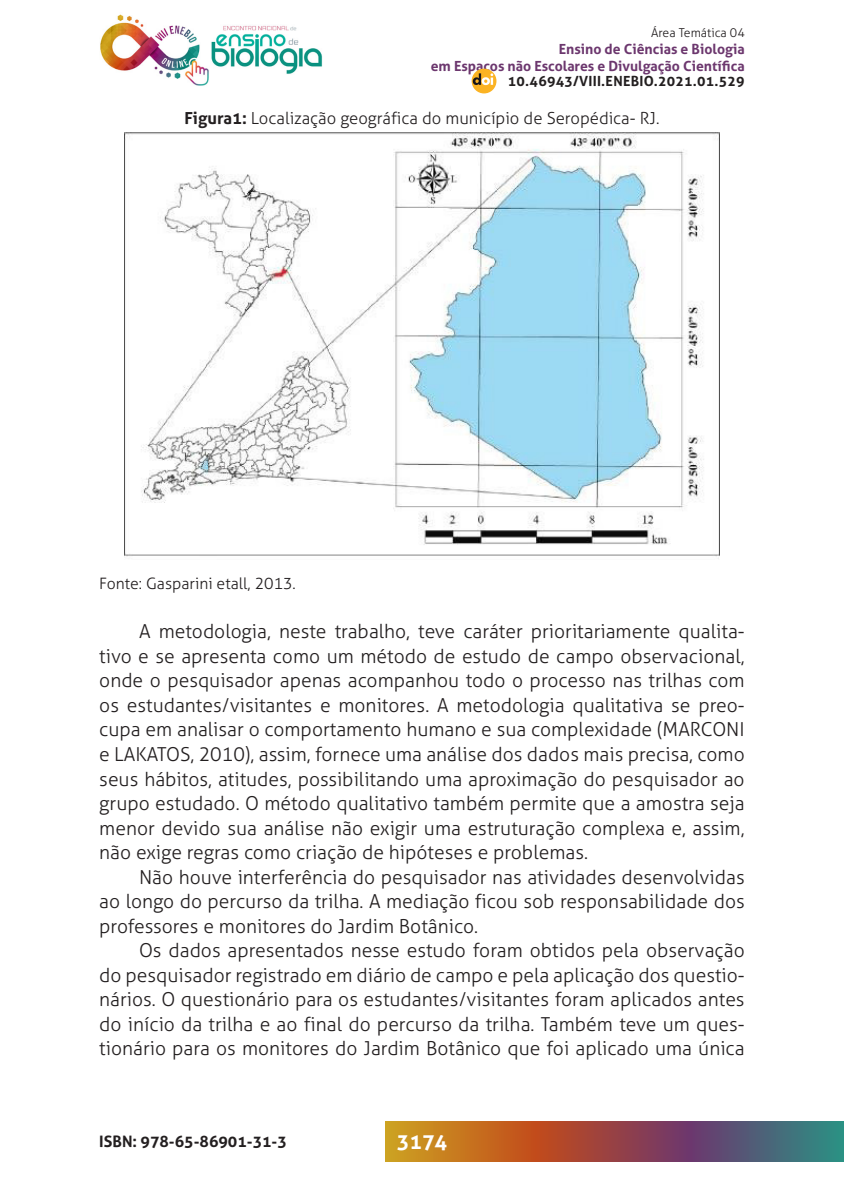
<style>
.page{position:relative;width:844px;height:1191px;background:#fff}
.page>*{position:absolute;margin:0;border:0;box-sizing:border-box;transform-origin:0 0}
.t1{font:700 21px "Aller";color:#fff}
._2_CORPO{font:300 19.25px/24.5px "Aller";color:#231f20;text-align:justify}
._7_LEGENDAS{font:300 16.62px "Aller";color:#231f20}
._8_FONTES{font:300 15.75px "Aller";color:#231f20}
.t2{font:700 15.75px "Aller";color:#231f20}
.t3{font:700 14px/16.8px "Aller";color:#6c376e;text-align:right}
.t4{font:700 14px "Aller";letter-spacing:.02em;color:#231f20}
.t5{font:300 12.25px "Aller";color:#231f20}
.s1{font-weight:700}
</style>
<div class="page">
<img style="left:100px;top:14px;width:109px;height:72px">
<img style="left:211px;top:25px;width:111px;height:49px">
<svg style="left:385px;top:1121px;width:458px;height:40px;background:#8d5e49"></svg>
<div style="left:471px;top:69px;width:25px;height:24px;background:#fbb323;border-radius:50%"></div>
<svg style="left:472px;top:73px;width:21px;height:12px"></svg>
<img style="left:124px;top:133px;width:595px;height:426px">
<p class="t5" style="left:651px;top:26px;width:95px">Área Temática 04</p>
<p class="t3" style="left:430px;top:41px;width:315px">Ensino de Ciências e Biologia<br>em Espaços não Escolares e Divulgação Científica</p>
<p class="t4" style="left:508px;top:73px;width:238px">10.46943/VIII.ENEBIO.2021.01.529</p>
<p class="_7_LEGENDAS" style="left:184px;top:108px;width:476px"><span class="s1">Figura1:</span> Localização geográfica do município de Seropédica- RJ.</p>
<p class="_8_FONTES" style="left:99px;top:574px;width:198px">Fonte: Gasparini etall, 2013.</p>
<p class="_2_CORPO" style="left:99px;top:619px;width:646px;text-indent:40px">A metodologia, neste trabalho, teve caráter prioritariamente qualita&shy;tivo e se apresenta como um método de estudo de campo observacional, onde o pesquisador apenas acompanhou todo o processo nas trilhas com os estudantes/visitantes e monitores. A metodologia qualitativa se preo&shy;cupa em analisar o comportamento humano e sua complexidade (MARCONI e LAKATOS, 2010), assim, fornece uma análise dos dados mais precisa, como seus hábitos, atitudes, possibilitando uma aproximação do pesquisador ao grupo estudado. O método qualitativo também permite que a amostra seja menor devido sua análise não exigir uma estruturação complexa e, assim, não exige regras como criação de hipóteses e problemas.</p>
<p class="_2_CORPO" style="left:99px;top:864px;width:646px;text-indent:40px">Não houve interferência do pesquisador nas atividades desenvolvidas ao longo do percurso da trilha. A mediação ficou sob responsabilidade dos professores e monitores do Jardim Botânico.</p>
<p class="_2_CORPO" style="left:99px;top:938px;width:646px;text-indent:40px">Os dados apresentados nesse estudo foram obtidos pela observação do pesquisador registrado em diário de campo e pela aplicação dos questio&shy;nários. O questionário para os estudantes/visitantes foram aplicados antes do início da trilha e ao final do percurso da trilha. Também teve um ques&shy;tionário para os monitores do Jardim Botânico que foi aplicado uma única</p>
<p class="t2" style="left:99px;top:1131px;width:189px">ISBN: 978-65-86901-31-3</p>
<p class="t1" style="left:396px;top:1128px;width:52px">3174</p>
</div>
